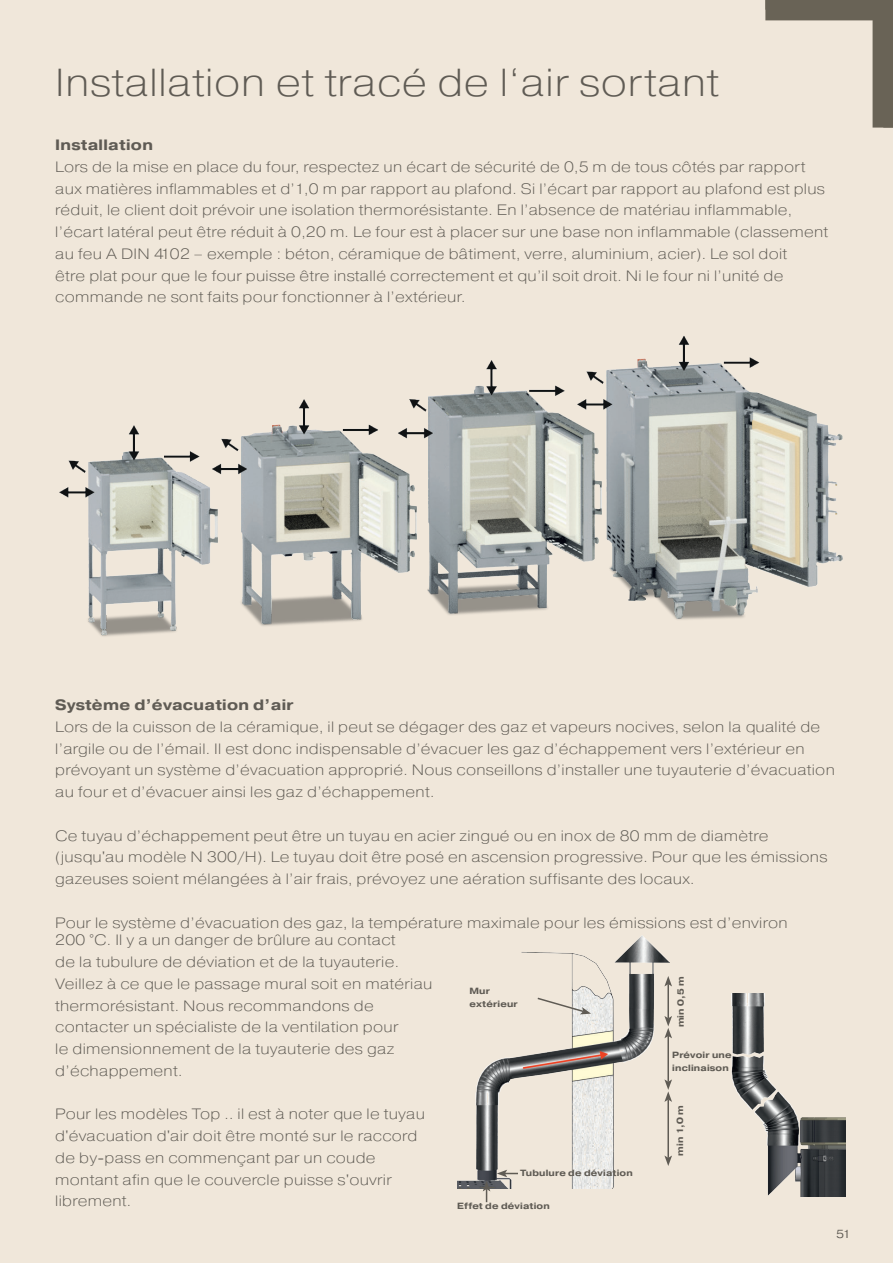
<style>
.page{position:relative;width:893px;height:1263px;background:#f0e7da}
.page>*{position:absolute;margin:0;border:0;box-sizing:border-box;transform-origin:0 0}
.t1{font:200 39px "Pragmatica Extended";letter-spacing:.02em;color:#5f5b54}
.t2{font:200 15px/21.8px "Pragmatica Extended";letter-spacing:.02em;color:#5f5b54}
.t3{font:700 15px "Pragmatica Extended";letter-spacing:.02em;color:#5f5b54}
.t4{font:300 11.7px "Pragmatica Extended";color:#5f5b54}
.t5{font:700 9px/13px "Pragmatica Extended";letter-spacing:.02em;color:#5f5b54}
</style>
<div class="page">
<img style="left:59px;top:336px;width:784px;height:301px">
<svg style="left:765px;top:0;width:128px;height:128px"></svg>
<img style="left:457px;top:935px;width:212px;height:253px">
<img style="left:731px;top:993px;width:114px;height:203px">
<hr style="left:667px;top:984px;width:2px;height:34px;background:#5f5b54">
<svg style="left:664px;top:976px;width:8px;height:10px"></svg>
<hr style="left:667px;top:1099px;width:2px;height:59px;background:#5f5b54">
<svg style="left:664px;top:1155px;width:8px;height:11px"></svg>
<hr style="left:667px;top:1036px;width:2px;height:46px;background:#5f5b54">
<svg style="left:664px;top:1016px;width:8px;height:22px"></svg>
<svg style="left:664px;top:1079px;width:8px;height:23px"></svg>
<svg style="left:536px;top:996px;width:55px;height:18px"></svg>
<svg style="left:497px;top:1170px;width:21px;height:7px"></svg>
<svg style="left:483px;top:1181px;width:7px;height:21px"></svg>
<h1 class="t1" style="left:55px;top:59px;width:665px">Installation et tracé de l‘air sortant</h1>
<p class="t3" style="left:55px;top:135px;width:99px">Installation</p>
<p class="t2" style="left:55px;top:156px;width:774px">Lors de la mise en place du four, respectez un écart de sécurité de 0,5 m de tous côtés par rapport aux matières inflammables et d’1,0 m par rapport au plafond. Si l’écart par rapport au plafond est plus réduit, le client doit prévoir une isolation thermorésistante. En l’absence de matériau inflammable, l’écart latéral peut être réduit à 0,20 m. Le four est à placer sur une base non inflammable (classement au feu A DIN 4102 – exemple : béton, céramique de bâtiment, verre, aluminium, acier). Le sol doit<br>être plat pour que le four puisse être installé correctement et qu’il soit droit. Ni le four ni l’unité de commande ne sont faits pour fonctionner à l’extérieur.</p>
<p class="t3" style="left:55px;top:695px;width:240px">Système d’évacuation d’air</p>
<p class="t2" style="left:55px;top:716px;width:781px">Lors de la cuisson de la céramique, il peut se dégager des gaz et vapeurs nocives, selon la qualité de l’argile ou de l’émail. Il est donc indispensable d’évacuer les gaz d’échappement vers l’extérieur en prévoyant un système d’évacuation approprié. Nous conseillons d’installer une tuyauterie d’évacuation au four et d’évacuer ainsi les gaz d’échappement.</p>
<p class="t2" style="left:55px;top:824px;width:774px">Ce tuyau d’échappement peut être un tuyau en acier zingué ou en inox de 80 mm de diamètre (jusqu'au modèle N 300/H). Le tuyau doit être posé en ascension progressive. Pour que les émissions gazeuses soient mélangées à l’air frais, prévoyez une aération suffisante des locaux.</p>
<p class="t2" style="left:55px;top:911px;width:734px">Pour le système d’évacuation des gaz, la température maximale pour les émissions est d’environ</p>
<p class="t2" style="left:55px;top:929px;width:379px">200 °C. Il y a un danger de brûlure au contact<br>de la tubulure de déviation et de la tuyauterie.<br>Veillez à ce que le passage mural soit en matériau thermorésistant. Nous recommandons de contacter un spécialiste de la ventilation pour<br>le dimensionnement de la tuyauterie des gaz d’échappement.</p>
<p class="t2" style="left:55px;top:1103px;width:371px">Pour les modèles Top .. il est à noter que le tuyau d'évacuation d'air doit être monté sur le raccord de by-pass en commençant par un coude montant afin que le couvercle puisse s'ouvrir librement.</p>
<p class="t5" style="left:469px;top:984px;width:50px">Mur extérieur</p>
<p class="t5" style="left:674px;top:1027px;width:53px;rotate:-90deg">min 0,5 m</p>
<p class="t5" style="left:672px;top:1048px;width:61px">Prévoir une inclinaison</p>
<p class="t5" style="left:520px;top:1167px;width:114px">Tubulure de déviation</p>
<p class="t5" style="left:457px;top:1199px;width:94px">Effet de déviation</p>
<p class="t5" style="left:674px;top:1156px;width:52px;rotate:-90deg">min 1,0 m</p>
<p class="t4" style="left:836px;top:1227px;width:16px">51</p>
</div>
